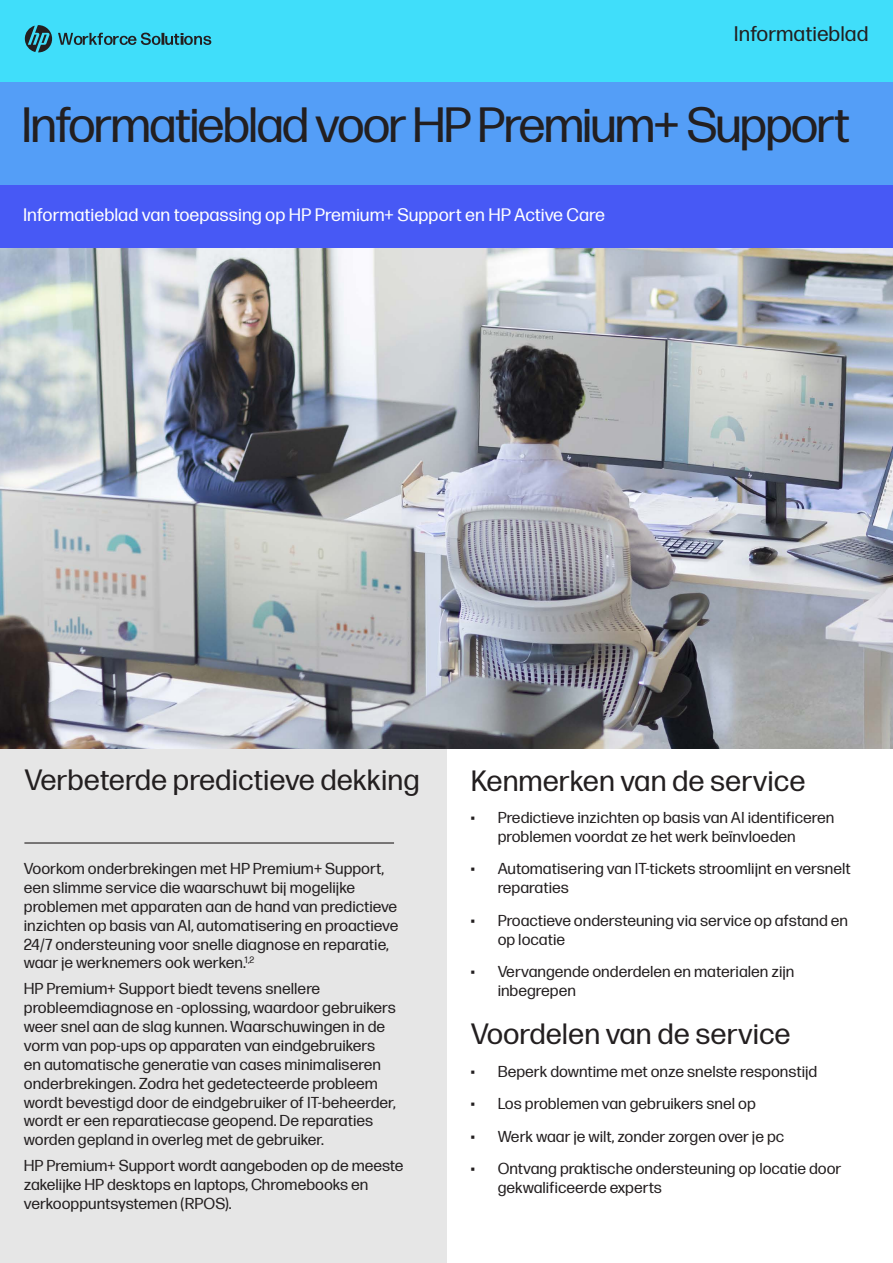
<style>
.page{position:relative;width:893px;height:1263px;background:#fff}
.page>*{position:absolute;margin:0;border:0;box-sizing:border-box;transform-origin:0 0}
.t1{font:49.5px "Forma DJR Display";color:#231f20}
.t2{font:29.25px "Forma DJR Micro";color:#231f20}
.t3{font:21px "Forma DJR Micro";color:#231f20}
.t4{font:18px "Forma DJR Micro";color:#fff}
.t5{font:15.75px/18.9px "Forma DJR Micro";color:#231f20}
</style>
<div class="page">
<div style="left:0;top:82px;width:893px;height:103px;background:#549ef7"></div>
<div style="left:0;top:185px;width:893px;height:63px;background:#4759f5"></div>
<img style="left:0;top:248px;width:893px;height:501px">
<div style="left:0;top:749px;width:446px;height:514px;background:#e6e6e6"></div>
<hr style="left:24px;top:842px;width:370px;height:1px;background:#231f20">
<div style="left:0;top:0;width:893px;height:82px;background:#40defa"></div>
<svg style="left:58px;top:33px;width:153px;height:12px"></svg>
<svg style="left:25px;top:25px;width:27px;height:27px"></svg>
<h3 class="t3" style="left:734px;top:19px;width:136px">Informatieblad</h3>
<h1 class="t1" style="left:23px;top:90px;width:828px">Informatieblad voor HP Premium+ Support</h1>
<p class="t4" style="left:23px;top:201px;width:584px">Informatieblad van toepassing op HP Premium+ Support en HP Active Care</p>
<h2 class="t2" style="left:24px;top:759px;width:397px">Verbeterde predictieve dekking</h2>
<p class="t5" style="left:24px;top:858px;width:376px">Voorkom onderbrekingen met HP Premium+ Support, een slimme service die waarschuwt bij mogelijke problemen met apparaten aan de hand van predictieve inzichten op basis van AI, automatisering en proactieve 24/7 ondersteuning voor snelle diagnose en reparatie, waar je werknemers ook werken.<sup>1,2</sup></p>
<p class="t5" style="left:24px;top:978px;width:374px">HP Premium+ Support biedt tevens snellere probleemdiagnose en -oplossing, waardoor gebruikers weer snel aan de slag kunnen. Waarschuwingen in de vorm van pop-ups op apparaten van eindgebruikers en automatische generatie van cases minimaliseren onderbrekingen. Zodra het gedetecteerde probleem wordt bevestigd door de eindgebruiker of IT-beheerder, wordt er een reparatiecase geopend. De reparaties worden gepland in overleg met de gebruiker.</p>
<p class="t5" style="left:24px;top:1155px;width:381px">HP Premium+ Support wordt aangeboden op de meeste zakelijke HP desktops en laptops, Chromebooks en verkooppuntsystemen (RPOS).</p>
<h2 class="t2" style="left:471px;top:759px;width:336px">Kenmerken van de service</h2>
<p class="t5" style="left:498px;top:807px;width:338px;text-indent:-27px">• Predictieve inzichten op basis van AI identificeren problemen voordat ze het werk beïnvloeden</p>
<p class="t5" style="left:498px;top:858px;width:355px;text-indent:-27px">• Automatisering van IT-tickets stroomlijnt en versnelt reparaties</p>
<p class="t5" style="left:498px;top:909px;width:352px;text-indent:-27px">• Proactieve ondersteuning via service op afstand en op locatie</p>
<p class="t5" style="left:498px;top:961px;width:298px;text-indent:-27px">• Vervangende onderdelen en materialen zijn inbegrepen</p>
<h2 class="t2" style="left:471px;top:1013px;width:322px">Voordelen van de service</h2>
<p class="t5" style="left:471px;top:1061px;width:348px">• Beperk downtime met onze snelste responstijd</p>
<p class="t5" style="left:471px;top:1093px;width:287px">• Los problemen van gebruikers snel op</p>
<p class="t5" style="left:471px;top:1125px;width:315px">• Werk waar je wilt, zonder zorgen over je pc</p>
<p class="t5" style="left:498px;top:1158px;width:345px;text-indent:-27px">• Ontvang praktische ondersteuning op locatie door gekwalificeerde experts</p>
</div>
